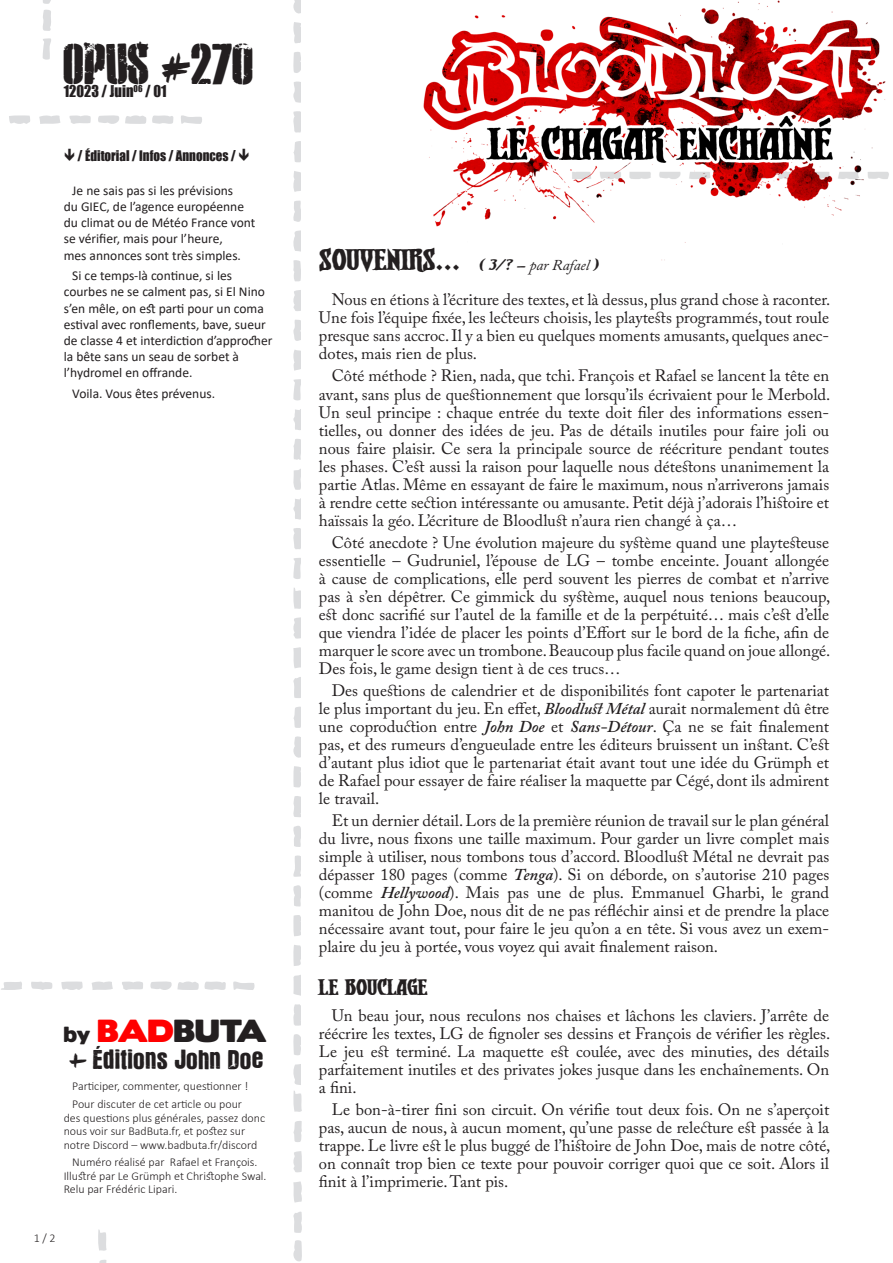
<style>
.page{position:relative;width:893px;height:1263px;background:#fff}
.page>*{position:absolute;margin:0;border:0;box-sizing:border-box;transform-origin:0 0}
.Titre_colonne_Gc{font:45px "e XO2 Stencil";color:#231f20;scale:.96 1}
.heading_2{font:36px "Dwarven Axe BB";color:#231f20}
.Colonne_Gc{font:28.5px "Victor";color:#231f20}
.Titre_colonne_Gc-2{font:28.5px "Boris Black Bloxx";color:#231f20}
.heading_3{font:27px "Dwarven Axe BB";color:#231f20}
.t1{font:16.5px/18px "Adobe Caslon Pro";color:#231f20;text-align:justify}
.Titre_colonne_Gc-3{font:15px "Impacted";color:#231f20;scale:.96 1}
.Edito{font:13.5px/16.2px "Calibri";color:#231f20}
.Colonne_Gc-2{font:13.5px "Impacted";color:#231f20;scale:.96 1}
.Colonne_Gc-3{font:300 12px/13.5px "Calibri";color:#231f20}
.s1{font-family:"Abys"}
.s2{font-size:19.5px}
.s3{color:#f00}
.s4{font-family:"Abys";font-size:25.5px}
.s5{font-style:italic;font-size:18px}
.s6{font-style:italic;font-size:15px}
.s7{font-family:"Adobe Caslon Pro";font-style:italic;font-size:15px}
.s8{font-weight:600;font-style:italic}
</style>
<div class="page">
<img style="left:42px;top:0;width:847px;height:1203px">
<svg style="left:293px;top:0;width:8px;height:16px"></svg>
<svg style="left:293px;top:22px;width:8px;height:21px"></svg>
<svg style="left:293px;top:706px;width:8px;height:22px"></svg>
<svg style="left:293px;top:51px;width:8px;height:52px"></svg>
<svg style="left:293px;top:141px;width:8px;height:22px"></svg>
<svg style="left:293px;top:230px;width:8px;height:22px"></svg>
<svg style="left:293px;top:111px;width:8px;height:22px"></svg>
<svg style="left:293px;top:171px;width:8px;height:21px"></svg>
<svg style="left:293px;top:200px;width:8px;height:22px"></svg>
<svg style="left:293px;top:349px;width:8px;height:22px"></svg>
<svg style="left:293px;top:825px;width:8px;height:22px"></svg>
<svg style="left:293px;top:260px;width:8px;height:22px"></svg>
<svg style="left:293px;top:319px;width:8px;height:23px"></svg>
<svg style="left:293px;top:468px;width:8px;height:22px"></svg>
<svg style="left:293px;top:409px;width:8px;height:22px"></svg>
<svg style="left:293px;top:379px;width:8px;height:22px"></svg>
<svg style="left:293px;top:498px;width:8px;height:23px"></svg>
<svg style="left:293px;top:558px;width:8px;height:21px"></svg>
<svg style="left:293px;top:438px;width:8px;height:23px"></svg>
<svg style="left:293px;top:587px;width:8px;height:23px"></svg>
<svg style="left:293px;top:647px;width:8px;height:21px"></svg>
<svg style="left:293px;top:617px;width:8px;height:22px"></svg>
<svg style="left:293px;top:676px;width:8px;height:22px"></svg>
<svg style="left:293px;top:736px;width:8px;height:24px"></svg>
<svg style="left:293px;top:766px;width:8px;height:22px"></svg>
<svg style="left:293px;top:795px;width:8px;height:22px"></svg>
<svg style="left:293px;top:290px;width:8px;height:21px"></svg>
<svg style="left:293px;top:528px;width:8px;height:21px"></svg>
<svg style="left:293px;top:945px;width:8px;height:21px"></svg>
<svg style="left:293px;top:1004px;width:8px;height:52px"></svg>
<svg style="left:293px;top:974px;width:8px;height:22px"></svg>
<svg style="left:293px;top:884px;width:8px;height:23px"></svg>
<svg style="left:293px;top:855px;width:8px;height:22px"></svg>
<svg style="left:293px;top:915px;width:8px;height:21px"></svg>
<svg style="left:293px;top:1120px;width:9px;height:22px"></svg>
<svg style="left:293px;top:1064px;width:9px;height:49px"></svg>
<svg style="left:293px;top:1181px;width:9px;height:21px"></svg>
<svg style="left:293px;top:1151px;width:9px;height:21px"></svg>
<svg style="left:293px;top:1211px;width:9px;height:22px"></svg>
<svg style="left:293px;top:1240px;width:9px;height:22px"></svg>
<svg style="left:181px;top:115px;width:22px;height:9px"></svg>
<svg style="left:39px;top:115px;width:21px;height:10px"></svg>
<svg style="left:9px;top:115px;width:21px;height:9px"></svg>
<svg style="left:68px;top:115px;width:23px;height:9px"></svg>
<svg style="left:98px;top:115px;width:48px;height:11px"></svg>
<svg style="left:152px;top:115px;width:21px;height:10px"></svg>
<svg style="left:233px;top:981px;width:22px;height:9px"></svg>
<svg style="left:31px;top:981px;width:21px;height:9px"></svg>
<svg style="left:1px;top:981px;width:21px;height:9px"></svg>
<svg style="left:92px;top:981px;width:21px;height:10px"></svg>
<svg style="left:61px;top:981px;width:22px;height:10px"></svg>
<svg style="left:121px;top:981px;width:22px;height:9px"></svg>
<svg style="left:150px;top:981px;width:76px;height:11px"></svg>
<svg style="left:43px;top:38px;width:9px;height:22px"></svg>
<svg style="left:42px;top:0;width:10px;height:31px"></svg>
<svg style="left:99px;top:1260px;width:8px;height:3px"></svg>
<svg style="left:98px;top:1229px;width:9px;height:22px"></svg>
<svg style="left:65px;top:149px;width:9px;height:12px"></svg>
<svg style="left:239px;top:149px;width:10px;height:12px"></svg>
<p class="Titre_colonne_Gc" style="left:64px;top:32px;width:199px">OPUS <span class="s1">#</span>270</p>
<p class="Titre_colonne_Gc-3" style="left:64px;top:80px;width:109px">12023 / Juin<sup>06</sup> / 01</p>
<p class="Colonne_Gc-2" style="left:78px;top:145px;width:166px">/ Éditorial / Infos / Annonces /</p>
<p class="Edito" style="left:64px;top:182px;width:193px;text-indent:9px">Je ne sais pas si les prévisions<br>du GIEC, de l’agence européenne du climat ou de Météo France vont se vérifier, mais pour l’heure,<br>mes annonces sont très simples.</p>
<p class="Edito" style="left:64px;top:267px;width:210px;text-indent:9px">Si ce temps-là continue, si les courbes ne se calment pas, si El Nino s’en mêle, on est parti pour un coma estival avec ronflements, bave, sueur de classe 4 et interdiction d’approcher la bête sans un seau de sorbet à l’hydromel en offrande.</p>
<p class="Edito" style="left:72px;top:385px;width:144px">Voila. Vous êtes prévenus.</p>
<p class="Titre_colonne_Gc-2" style="left:64px;top:1009px;width:204px"><span class="s2">by</span> <span class="s3">BAD</span>BUTA</p>
<p class="Colonne_Gc" style="left:69px;top:1045px;width:196px"><span class="s4">+</span> Éditions John Doe</p>
<p class="Colonne_Gc-3" style="left:72px;top:1079px;width:178px">Participer, commenter, questionner !</p>
<p class="Colonne_Gc-3" style="left:64px;top:1097px;width:203px;text-indent:9px">Pour discuter de cet article ou pour<br>des questions plus générales, passez donc nous voir sur BadButa.fr, et postez sur notre Discord – www.badbuta.fr/discord</p>
<p class="Colonne_Gc-3" style="left:64px;top:1155px;width:204px;text-indent:9px">Numéro réalisé par Rafael et François.<br>Illustré par Le Grümph et Christophe Swal.<br>Relu par Frédéric Lipari.</p>
<p class="Colonne_Gc-3" style="left:34px;top:1231px;width:23px">1 / 2</p>
<p class="heading_2" style="left:319px;top:240px;width:281px">SOUVENIRS... <span class="s5">( 3/?</span> <span class="s6">—</span> <span class="s7">par Rafael</span> <span class="s5">)</span></p>
<p class="t1" style="left:319px;top:291px;width:513px;text-indent:13px">Nous en étions à l’écriture des textes, et là dessus, plus grand chose à raconter.<br>Une fois l’équipe fixée, les lecteurs choisis, les playtests programmés, tout roule presque sans accroc. Il y a bien eu quelques moments amusants, quelques anec&shy;dotes, mais rien de plus.</p>
<p class="t1" style="left:319px;top:367px;width:513px;text-indent:13px">Côté méthode ? Rien, nada, que tchi. François et Rafael se lancent la tête en avant, sans plus de questionnement que lorsqu’ils écrivaient pour le Merbold.<br>Un seul principe : chaque entrée du texte doit filer des informations essen&shy;tielles, ou donner des idées de jeu. Pas de détails inutiles pour faire joli ou nous faire plaisir. Ce sera la principale source de réécriture pendant toutes les phases. C’est aussi la raison pour laquelle nous détestons unanimement la partie Atlas. Même en essayant de faire le maximum, nous n’arriverons jamais à rendre cette section intéressante ou amusante. Petit déjà j’adorais l’histoire et haïssais la géo. L’écriture de Bloodlust n’aura rien changé à ça…</p>
<p class="t1" style="left:319px;top:533px;width:513px;text-indent:13px">Côté anecdote ? Une évolution majeure du système quand une playtesteuse essentielle – Gudruniel, l’épouse de LG – tombe enceinte. Jouant allongée à cause de complications, elle perd souvent les pierres de combat et n’arrive pas à s’en dépêtrer. Ce gimmick du système, auquel nous tenions beaucoup, est donc sacrifié sur l’autel de la famille et de la perpétuité… mais c’est d’elle que viendra l’idée de placer les points d’Effort sur le bord de la fiche, afin de marquer le score avec un trombone. Beaucoup plus facile quand on joue allongé.<br>Des fois, le game design tient à de ces trucs…</p>
<p class="t1" style="left:319px;top:681px;width:512px;text-indent:13px">Des questions de calendrier et de disponibilités font capoter le partenariat le plus important du jeu. En effet, <span class="s8">Bloodlust Métal</span> aurait normalement dû être une coproduction entre <span class="s8">John Doe</span> et <span class="s8">Sans-Détour</span>. Ça ne se fait finalement pas, et des rumeurs d’engueulade entre les éditeurs bruissent un instant. C’est d’autant plus idiot que le partenariat était avant tout une idée du Grümph et de Rafael pour essayer de faire réaliser la maquette par Cégé, dont ils admirent le travail.</p>
<p class="t1" style="left:319px;top:812px;width:512px;text-indent:13px">Et un dernier détail. Lors de la première réunion de travail sur le plan général du livre, nous fixons une taille maximum. Pour garder un livre complet mais simple à utiliser, nous tombons tous d’accord. Bloodlust Métal ne devrait pas dépasser 180 pages (comme <span class="s8">Tenga</span>). Si on déborde, on s’autorise 210 pages (comme <span class="s8">Hellywood</span>). Mais pas une de plus. Emmanuel Gharbi, le grand manitou de John Doe, nous dit de ne pas réfléchir ainsi et de prendre la place nécessaire avant tout, pour faire le jeu qu’on a en tête. Si vous avez un exem&shy;plaire du jeu à portée, vous voyez qui avait finalement raison.</p>
<p class="heading_3" style="left:319px;top:972px;width:110px">LE BOUCLAGE</p>
<p class="t1" style="left:319px;top:1006px;width:513px;text-indent:13px">Un beau jour, nous reculons nos chaises et lâchons les claviers. J’arrête de réécrire les textes, LG de fignoler ses dessins et François de vérifier les règles.<br>Le jeu est terminé. La maquette est coulée, avec des minuties, des détails parfaitement inutiles et des privates jokes jusque dans les enchaînements. On a fini.</p>
<p class="t1" style="left:319px;top:1101px;width:513px;text-indent:13px">Le bon-à-tirer fini son circuit. On vérifie tout deux fois. On ne s’aperçoit pas, aucun de nous, à aucun moment, qu’une passe de relecture est passée à la trappe. Le livre est le plus buggé de l’histoire de John Doe, mais de notre côté, on connaît trop bien ce texte pour pouvoir corriger quoi que ce soit. Alors il finit à l’imprimerie. Tant pis.</p>
</div>
